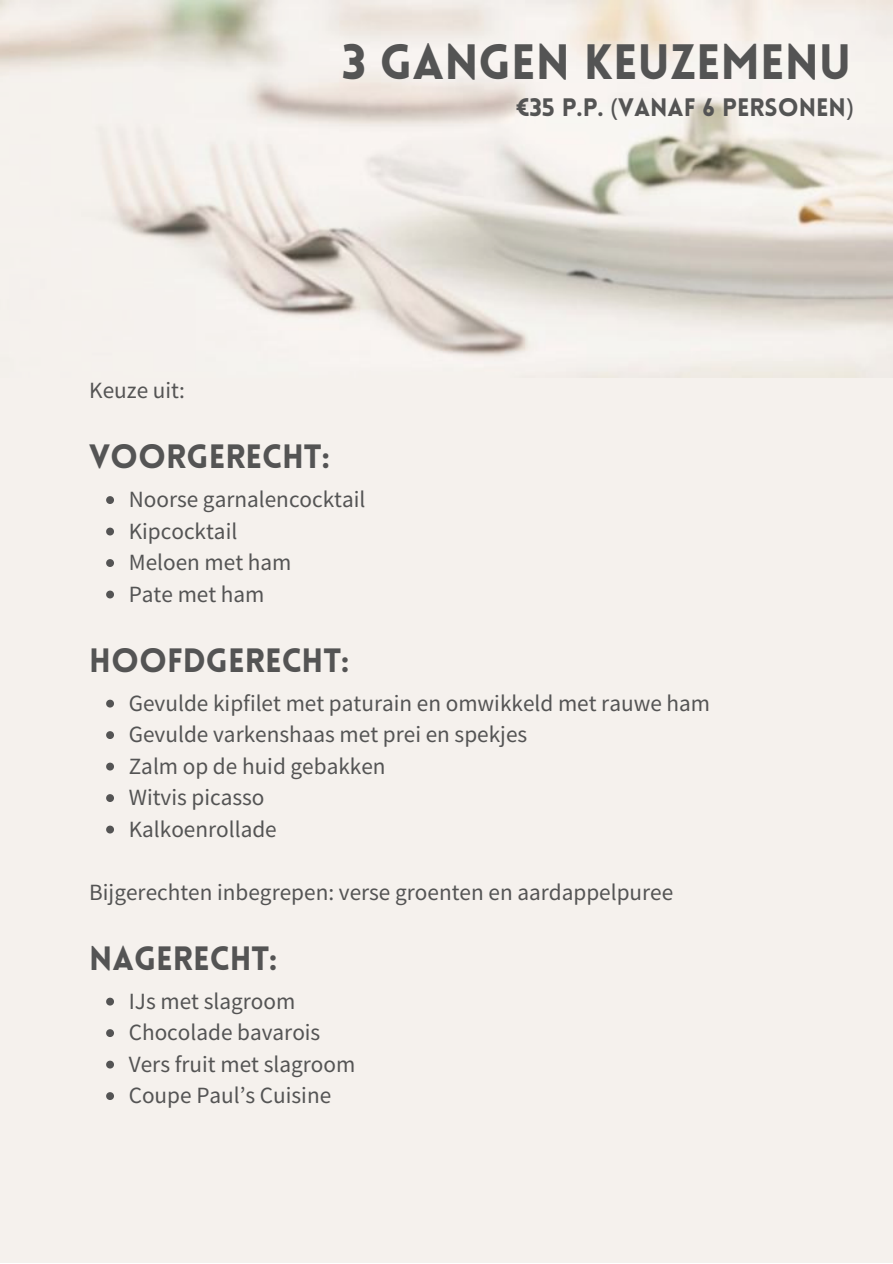
<style>
.page{position:relative;width:893px;height:1264px;background:#fff}
.page>*{position:absolute;margin:0;border:0;box-sizing:border-box;transform-origin:0 0}
.t1{font:900 48.6px "Lovelo";color:#545454}
.t2{font:900 33px "Lovelo";color:#545454}
.t3{font:900 24.75px "Lovelo";color:#545454}
.t4{font:23.25px "Source Sans Pro";color:#545454}
.s1{font-family:"Noto Sans";font-weight:400}
</style>
<div class="page">
<div style="left:0;top:0;width:892px;height:1262px;background:#f5f1ed"></div>
<img style="left:0;top:0;width:892px;height:377px">
<svg style="left:106px;top:496px;width:8px;height:8px"></svg>
<svg style="left:106px;top:527px;width:8px;height:8px"></svg>
<svg style="left:106px;top:559px;width:8px;height:8px"></svg>
<svg style="left:106px;top:590px;width:8px;height:8px"></svg>
<svg style="left:106px;top:699px;width:8px;height:8px"></svg>
<svg style="left:106px;top:731px;width:8px;height:8px"></svg>
<svg style="left:106px;top:762px;width:8px;height:8px"></svg>
<svg style="left:106px;top:794px;width:8px;height:8px"></svg>
<svg style="left:106px;top:825px;width:8px;height:8px"></svg>
<svg style="left:106px;top:997px;width:8px;height:8px"></svg>
<svg style="left:106px;top:1029px;width:8px;height:8px"></svg>
<svg style="left:106px;top:1060px;width:8px;height:8px"></svg>
<svg style="left:106px;top:1092px;width:8px;height:7px"></svg>
<p class="t1" style="left:342px;top:43px;width:511px">3 GANGEN KEUZEMENU</p>
<p class="t4" style="left:89px;top:375px;width:97px">Keuze uit:</p>
<p class="t2" style="left:89px;top:443px;width:242px">VOORGERECHT:</p>
<p class="t4" style="left:129px;top:484px;width:238px">Noorse garnalencocktail</p>
<p class="t4" style="left:129px;top:516px;width:110px">Kipcocktail</p>
<p class="t4" style="left:129px;top:547px;width:164px">Meloen met ham</p>
<p class="t4" style="left:129px;top:579px;width:137px">Pate met ham</p>
<p class="t2" style="left:89px;top:646px;width:261px">HOOFDGERECHT:</p>
<p class="t3" style="left:517px;top:97px;width:338px">€35 P.P. <span class="s1">(</span>VANAF 6 PERSONEN<span class="s1">)</span></p>
<p class="t4" style="left:129px;top:688px;width:583px">Gevulde kipfilet met paturain en omwikkeld met rauwe ham</p>
<p class="t4" style="left:129px;top:719px;width:400px">Gevulde varkenshaas met prei en spekjes</p>
<p class="t4" style="left:129px;top:751px;width:258px">Zalm op de huid gebakken</p>
<p class="t4" style="left:129px;top:782px;width:137px">Witvis picasso</p>
<p class="t4" style="left:129px;top:814px;width:149px">Kalkoenrollade</p>
<p class="t4" style="left:89px;top:877px;width:585px">Bijgerechten inbegrepen: verse groenten en aardappelpuree</p>
<p class="t2" style="left:89px;top:944px;width:189px">NAGERECHT:</p>
<p class="t4" style="left:129px;top:986px;width:168px">IJs met slagroom</p>
<p class="t4" style="left:129px;top:1017px;width:193px">Chocolade bavarois</p>
<p class="t4" style="left:129px;top:1049px;width:228px">Vers fruit met slagroom</p>
<p class="t4" style="left:129px;top:1080px;width:204px">Coupe Paul’s Cuisine</p>
</div>
